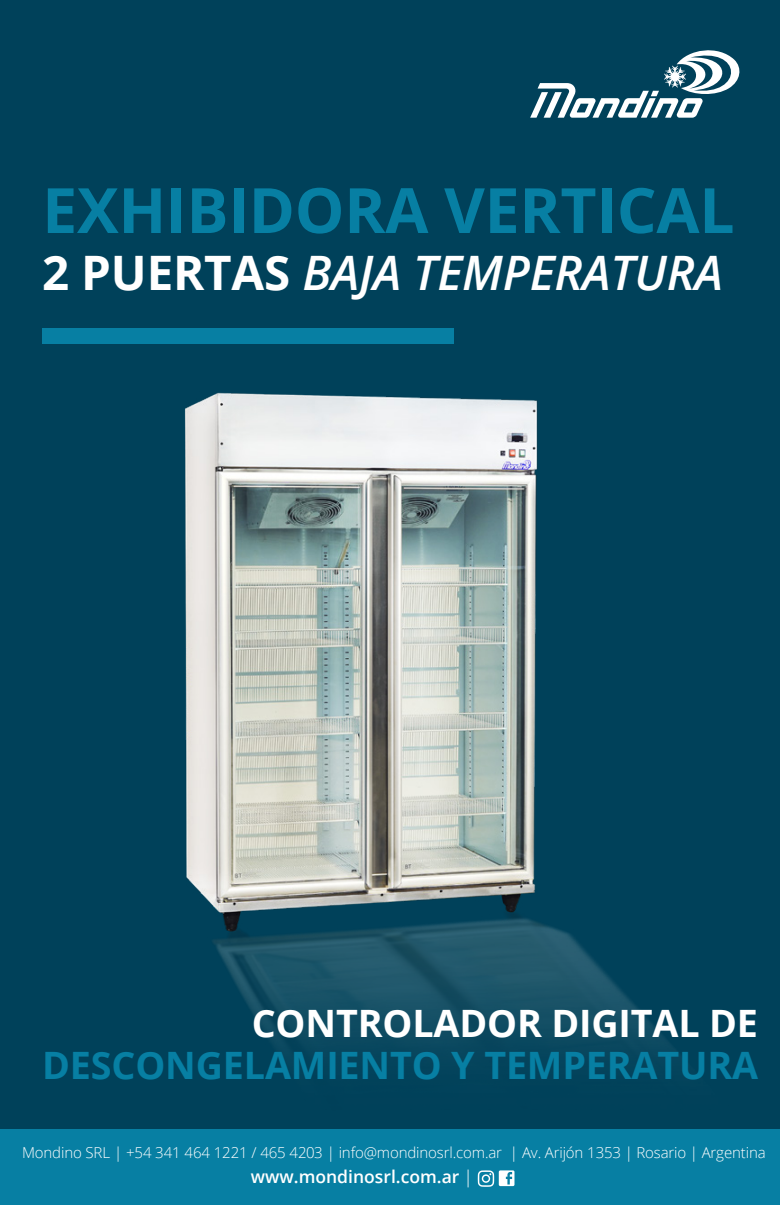
<style>
.page{position:relative;width:780px;height:1205px;background:#00415a}
.page>*{position:absolute;margin:0;border:0;box-sizing:border-box;transform-origin:0 0}
.t1{font:700 62.5px "Open Sans";letter-spacing:-.005em;color:#077fa3}
.t2{font:italic 600 47.5px "Open Sans";letter-spacing:-.005em;color:#fff}
.t3{font:700 37.75px "Open Sans";letter-spacing:-.005em;color:#077fa3}
.t4{font:700 37.75px "Open Sans";letter-spacing:-.005em;color:#fff}
.t5{font:600 17.5px "Open Sans";color:#fff}
.t6{font:300 15px "Open Sans";letter-spacing:-.01em;color:#fff}
.s1{font-weight:700;font-style:normal}
.s2{font-weight:300}
</style>
<div class="page">
<svg style="left:530px;top:50px;width:210px;height:68px"></svg>
<div style="left:42px;top:328px;width:411px;height:16px;background:#077fa3"></div>
<div style="left:0;top:1130px;width:780px;height:75px;background:#077fa3"></div>
<img style="left:149px;top:392px;width:631px;height:795px">
<h1 class="t1" style="left:42px;top:166px;width:694px">EXHIBIDORA VERTICAL</h1>
<h2 class="t2" style="left:42px;top:240px;width:682px"><span class="s1">2 PUERTAS</span> BAJA TEMPERATURA</h2>
<h3 class="t4" style="left:252px;top:996px;width:508px">CONTROLADOR DIGITAL DE</h3>
<h3 class="t3" style="left:42px;top:1039px;width:717px">DESCONGELAMIENTO Y TEMPERATURA</h3>
<p class="t6" style="left:22px;top:1142px;width:745px">Mondino SRL | +54 341 464 1221 / 465 4203 | info@mondinosrl.com.ar | Av. Arijón 1353 | Rosario | Argentina</p>
<p class="t5" style="left:251px;top:1164px;width:223px">www.mondinosrl.com.ar <span class="s2">|</span></p>
</div>
